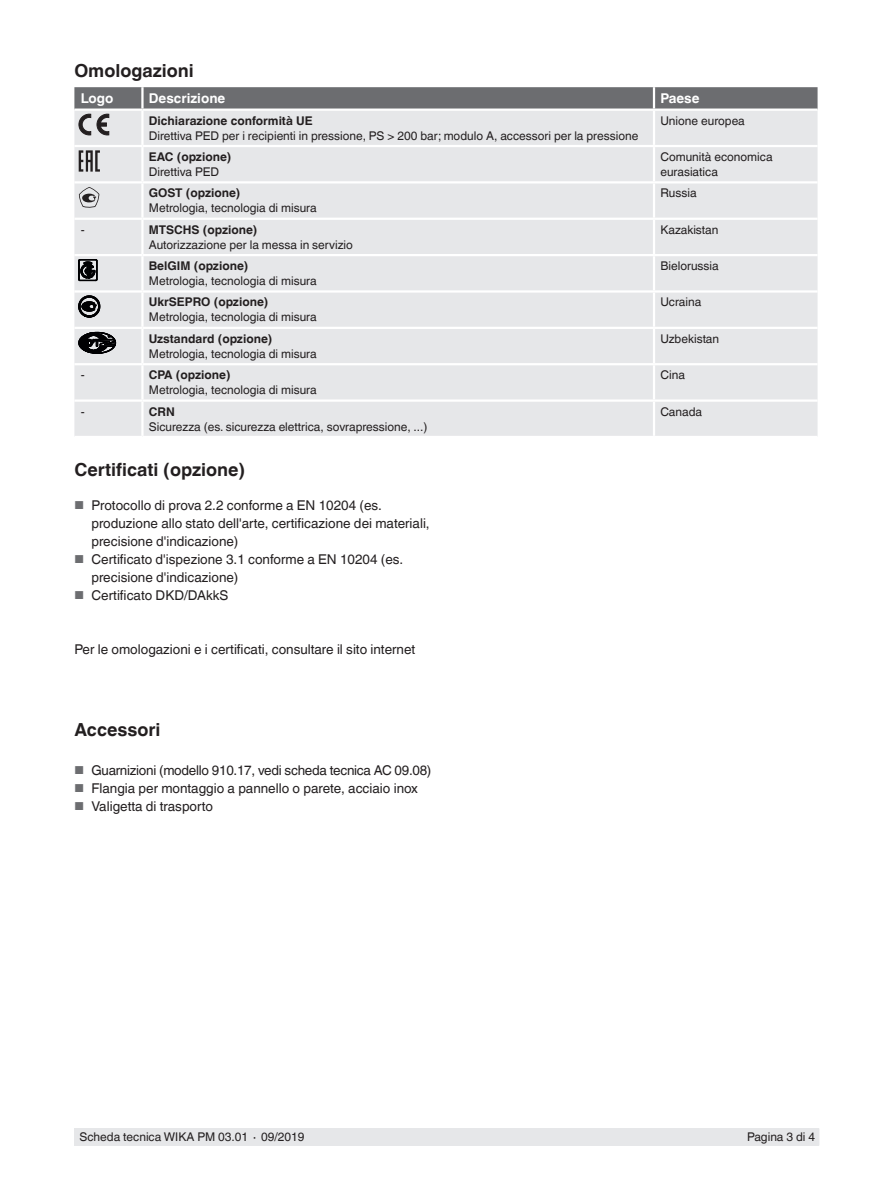
<style>
.page{position:relative;width:893px;height:1188px;background:#fff}
.page>*{position:absolute;margin:0;border:0;box-sizing:border-box;transform-origin:0 0}
.t1{font:700 18px "Helvetica World";color:#231f20}
.t2{font:13.5px/18px "Helvetica World";color:#231f20}
.t3{font:13.5px "Helvetica World";letter-spacing:-.02em;color:#231f20}
.t4{font:700 13.5px "Helvetica World";color:#fff}
.t5{font:12px/15px "Helvetica World";color:#231f20}
.t6{font:700 12px "Helvetica World";color:#231f20}
.s1{font-size:11.55px;color:#6c6d70}
</style>
<div class="page">
<div style="left:75px;top:1128px;width:744px;height:17px;background:#e6e7e9"></div>
<div style="left:74px;top:135px;width:744px;height:301px;background:#e6e7e9"></div>
<hr style="left:142px;top:181px;width:512px;height:3px;background:#fff">
<hr style="left:142px;top:363px;width:512px;height:2px;background:#fff">
<hr style="left:142px;top:399px;width:512px;height:3px;background:#fff">
<hr style="left:141px;top:256px;width:3px;height:34px;background:#fff">
<hr style="left:653px;top:256px;width:2px;height:34px;background:#fff">
<hr style="left:141px;top:365px;width:3px;height:34px;background:#fff">
<hr style="left:653px;top:365px;width:2px;height:34px;background:#fff">
<hr style="left:142px;top:290px;width:512px;height:3px;background:#fff">
<hr style="left:141px;top:293px;width:3px;height:34px;background:#fff">
<hr style="left:654px;top:290px;width:164px;height:3px;background:#fff">
<hr style="left:653px;top:293px;width:2px;height:34px;background:#fff">
<hr style="left:74px;top:290px;width:68px;height:3px;background:#fff">
<hr style="left:74px;top:254px;width:68px;height:2px;background:#fff">
<hr style="left:142px;top:254px;width:512px;height:2px;background:#fff">
<hr style="left:654px;top:254px;width:164px;height:2px;background:#fff">
<hr style="left:74px;top:327px;width:68px;height:2px;background:#fff">
<hr style="left:142px;top:327px;width:512px;height:2px;background:#fff">
<hr style="left:654px;top:327px;width:164px;height:2px;background:#fff">
<hr style="left:74px;top:145px;width:68px;height:2px;background:#fff">
<hr style="left:74px;top:218px;width:68px;height:2px;background:#fff">
<hr style="left:142px;top:218px;width:512px;height:2px;background:#fff">
<hr style="left:141px;top:220px;width:3px;height:34px;background:#fff">
<hr style="left:654px;top:218px;width:164px;height:2px;background:#fff">
<hr style="left:653px;top:220px;width:2px;height:34px;background:#fff">
<hr style="left:141px;top:329px;width:3px;height:34px;background:#fff">
<hr style="left:653px;top:329px;width:2px;height:34px;background:#fff">
<hr style="left:142px;top:145px;width:512px;height:2px;background:#fff">
<hr style="left:654px;top:145px;width:164px;height:2px;background:#fff">
<hr style="left:74px;top:363px;width:68px;height:2px;background:#fff">
<hr style="left:654px;top:363px;width:164px;height:2px;background:#fff">
<hr style="left:654px;top:181px;width:164px;height:3px;background:#fff">
<hr style="left:654px;top:399px;width:164px;height:3px;background:#fff">
<hr style="left:74px;top:181px;width:68px;height:3px;background:#fff">
<hr style="left:74px;top:399px;width:68px;height:3px;background:#fff">
<hr style="left:653px;top:111px;width:2px;height:34px;background:#fff">
<hr style="left:141px;top:111px;width:3px;height:34px;background:#fff">
<hr style="left:653px;top:147px;width:2px;height:34px;background:#fff">
<hr style="left:653px;top:184px;width:2px;height:34px;background:#fff">
<hr style="left:653px;top:402px;width:2px;height:34px;background:#fff">
<hr style="left:141px;top:147px;width:3px;height:34px;background:#fff">
<hr style="left:141px;top:184px;width:3px;height:34px;background:#fff">
<hr style="left:141px;top:402px;width:3px;height:34px;background:#fff">
<svg style="left:74px;top:87px;width:744px;height:48px;background:#afb0b2"></svg>
<svg style="left:79px;top:150px;width:21px;height:22px"></svg>
<svg style="left:79px;top:187px;width:20px;height:21px"></svg>
<svg style="left:79px;top:259px;width:18px;height:22px"></svg>
<svg style="left:79px;top:296px;width:21px;height:21px"></svg>
<svg style="left:79px;top:332px;width:37px;height:22px"></svg>
<h1 class="t1" style="left:74px;top:60px;width:121px">Omologazioni</h1>
<p class="t4" style="left:81px;top:91px;width:34px">Logo</p>
<p class="t4" style="left:149px;top:91px;width:78px">Descrizione</p>
<p class="t4" style="left:660px;top:91px;width:41px">Paese</p>
<p class="t6" style="left:149px;top:113px;width:165px">Dichiarazione conformità UE</p>
<p class="t5" style="left:149px;top:128px;width:491px">Direttiva PED per i recipienti in pressione, PS &gt; 200 bar; modulo A, accessori per la pressione</p>
<p class="t5" style="left:660px;top:113px;width:86px">Unione europea</p>
<p class="t6" style="left:149px;top:150px;width:84px">EAC (opzione)</p>
<p class="t5" style="left:149px;top:164px;width:72px">Direttiva PED</p>
<p class="t5" style="left:660px;top:149px;width:114px">Comunità economica eurasiatica</p>
<p class="t6" style="left:149px;top:186px;width:93px">GOST (opzione)</p>
<p class="t5" style="left:149px;top:201px;width:169px">Metrologia, tecnologia di misura</p>
<p class="t5" style="left:660px;top:186px;width:38px">Russia</p>
<p class="t5" style="left:81px;top:222px;width:5px">-</p>
<p class="t6" style="left:149px;top:223px;width:110px">MTSCHS (opzione)</p>
<p class="t5" style="left:149px;top:237px;width:206px">Autorizzazione per la messa in servizio</p>
<p class="t5" style="left:660px;top:222px;width:60px">Kazakistan</p>
<p class="t6" style="left:149px;top:259px;width:101px">BelGIM (opzione)</p>
<p class="t5" style="left:149px;top:273px;width:169px">Metrologia, tecnologia di misura</p>
<p class="t5" style="left:660px;top:258px;width:60px">Bielorussia</p>
<p class="t6" style="left:149px;top:295px;width:121px">UkrSEPRO (opzione)</p>
<p class="t5" style="left:149px;top:310px;width:169px">Metrologia, tecnologia di misura</p>
<p class="t5" style="left:660px;top:295px;width:42px">Ucraina</p>
<p class="t6" style="left:149px;top:332px;width:125px">Uzstandard (opzione)</p>
<p class="t5" style="left:149px;top:346px;width:169px">Metrologia, tecnologia di misura</p>
<p class="t5" style="left:660px;top:331px;width:60px">Uzbekistan</p>
<p class="t5" style="left:81px;top:368px;width:5px">-</p>
<p class="t6" style="left:149px;top:368px;width:83px">CPA (opzione)</p>
<p class="t5" style="left:149px;top:383px;width:169px">Metrologia, tecnologia di misura</p>
<p class="t5" style="left:660px;top:368px;width:26px">Cina</p>
<p class="t5" style="left:81px;top:404px;width:5px">-</p>
<p class="t6" style="left:149px;top:404px;width:27px">CRN</p>
<p class="t5" style="left:149px;top:419px;width:280px">Sicurezza (es. sicurezza elettrica, sovrapressione, ...)</p>
<p class="t5" style="left:660px;top:404px;width:43px">Canada</p>
<h1 class="t1" style="left:74px;top:459px;width:172px">Certificati (opzione)</h1>
<p class="t2" style="left:91px;top:496px;width:340px;text-indent:-17px"><span class="s1">■</span> Protocollo di prova 2.2 conforme a EN 10204 (es. produzione allo stato dell'arte, certificazione dei materiali, precisione d'indicazione)</p>
<p class="t2" style="left:91px;top:550px;width:313px;text-indent:-17px"><span class="s1">■</span> Certificato d'ispezione 3.1 conforme a EN 10204 (es. precisione d'indicazione)</p>
<p class="t2" style="left:74px;top:586px;width:156px"><span class="s1">■</span> Certificato DKD/DAkkS</p>
<p class="t2" style="left:74px;top:640px;width:342px">Per le omologazioni e i certificati, consultare il sito internet</p>
<h1 class="t1" style="left:74px;top:719px;width:88px">Accessori</h1>
<p class="t3" style="left:74px;top:762px;width:359px"><span class="s1">■</span> Guarnizioni (modello 910.17, vedi scheda tecnica AC 09.08)</p>
<p class="t2" style="left:74px;top:779px;width:345px"><span class="s1">■</span> Flangia per montaggio a pannello o parete, acciaio inox</p>
<p class="t2" style="left:74px;top:797px;width:140px"><span class="s1">■</span> Valigetta di trasporto</p>
<p class="t5" style="left:80px;top:1130px;width:226px">Scheda tecnica WIKA PM 03.01 ∙ 09/2019</p>
<p class="t5" style="left:747px;top:1130px;width:70px">Pagina 3 di 4</p>
</div>
